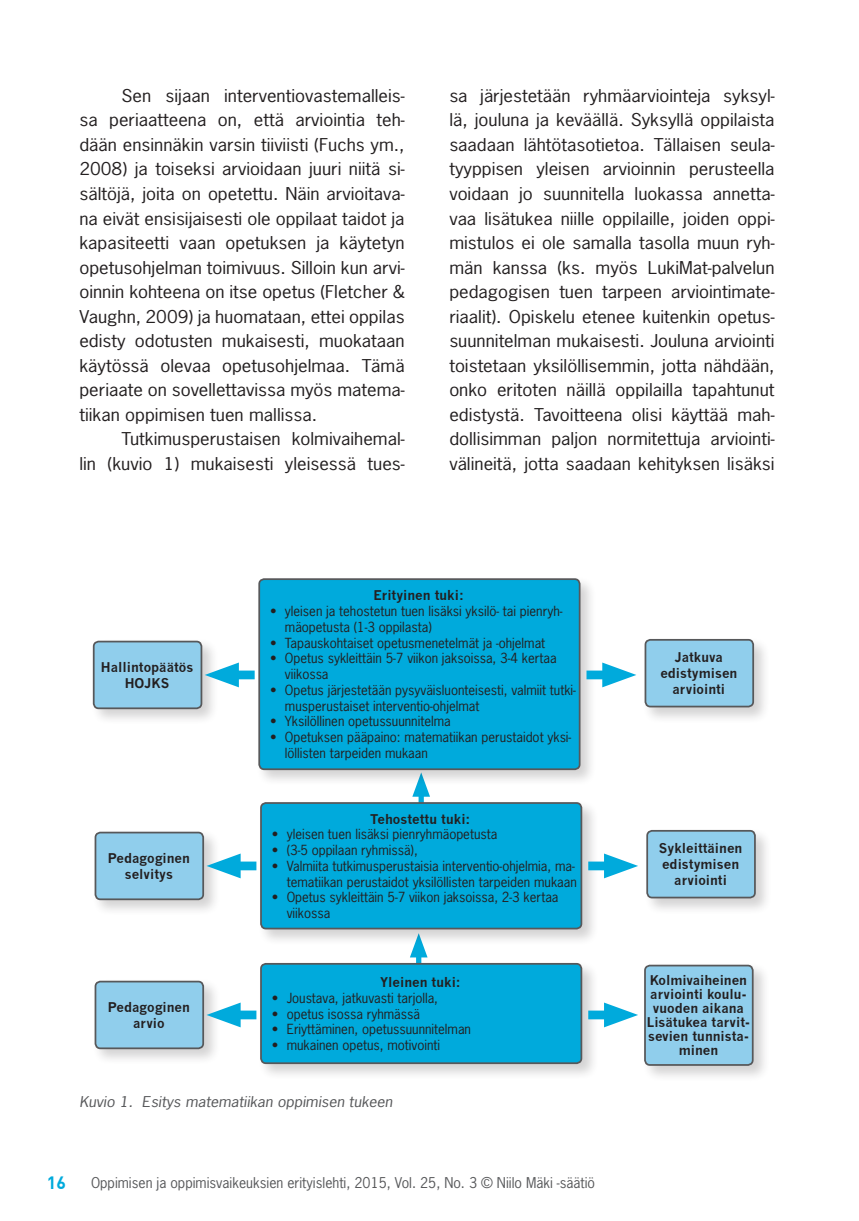
<style>
.page{position:relative;width:859px;height:1221px;background:#fff}
.page>*{position:absolute;margin:0;border:0;box-sizing:border-box;transform-origin:0 0}
.t1{font:700 17.5px "DIN Pro";color:#00aadc}
.Leipäteksti_Jatko{font:16.62px/24.5px "News Gothic Std";color:#231f20;text-align:justify;scale:1.12 1}
.t2{font:14px "News Gothic Std";color:#57585a}
.Alaviite_harmaa{font:italic 14px "News Gothic Std";color:#57585a;scale:1.12 1}
.t3{font:13.12px/15.8px "News Gothic Std";color:#231f20}
.t4{font:700 13.12px/15.8px "News Gothic";color:#231f20;text-align:center}
</style>
<div class="page">
<div style="left:416px;top:947px;width:5px;height:35px;background:#00aadc"></div>
<svg style="left:410px;top:945px;width:17px;height:12px"></svg>
<div style="left:418px;top:787px;width:5px;height:35px;background:#00aadc"></div>
<svg style="left:412px;top:786px;width:18px;height:10px"></svg>
<div style="left:90px;top:638px;width:129px;height:87px;background:#231f20;opacity:.2"></div>
<div style="left:94px;top:641px;width:107px;height:67px;background:#90ceec;border-radius:5px"></div>
<div style="left:93px;top:640px;width:109px;height:69px;border:2px solid #57585a;border-radius:5px"></div>
<div style="left:256px;top:575px;width:340px;height:211px;background:#231f20;opacity:.2"></div>
<div style="left:259px;top:579px;width:320px;height:190px;background:#00aadc;border-radius:5px"></div>
<div style="left:258px;top:578px;width:322px;height:192px;border:2px solid #57585a;border-radius:5px"></div>
<div style="left:224px;top:670px;width:30px;height:9px;background:#00aadc"></div>
<svg style="left:205px;top:662px;width:34px;height:25px"></svg>
<div style="left:641px;top:636px;width:129px;height:88px;background:#231f20;opacity:.2"></div>
<div style="left:645px;top:639px;width:107px;height:67px;background:#90ceec;border-radius:5px"></div>
<div style="left:644px;top:639px;width:109px;height:68px;border:2px solid #57585a;border-radius:5px"></div>
<div style="left:586px;top:670px;width:30px;height:9px;background:#00aadc"></div>
<svg style="left:602px;top:662px;width:34px;height:25px"></svg>
<div style="left:92px;top:829px;width:128px;height:87px;background:#231f20;opacity:.2"></div>
<div style="left:95px;top:832px;width:108px;height:67px;background:#90ceec;border-radius:5px"></div>
<div style="left:95px;top:831px;width:109px;height:69px;border:2px solid #57585a;border-radius:5px"></div>
<div style="left:257px;top:799px;width:341px;height:146px;background:#231f20;opacity:.2"></div>
<div style="left:261px;top:803px;width:320px;height:125px;background:#00aadc;border-radius:5px"></div>
<div style="left:260px;top:802px;width:322px;height:127px;border:2px solid #57585a;border-radius:5px"></div>
<div style="left:226px;top:861px;width:30px;height:9px;background:#00aadc"></div>
<svg style="left:206px;top:853px;width:34px;height:25px"></svg>
<div style="left:643px;top:827px;width:129px;height:87px;background:#231f20;opacity:.2"></div>
<div style="left:647px;top:830px;width:107px;height:67px;background:#90ceec;border-radius:5px"></div>
<div style="left:646px;top:829px;width:109px;height:69px;border:2px solid #57585a;border-radius:5px"></div>
<div style="left:588px;top:861px;width:30px;height:9px;background:#00aadc"></div>
<svg style="left:603px;top:853px;width:35px;height:25px"></svg>
<div style="left:92px;top:978px;width:128px;height:87px;background:#231f20;opacity:.2"></div>
<div style="left:95px;top:981px;width:108px;height:67px;background:#90ceec;border-radius:5px"></div>
<div style="left:95px;top:980px;width:109px;height:69px;border:2px solid #57585a;border-radius:5px"></div>
<div style="left:257px;top:960px;width:341px;height:120px;background:#231f20;opacity:.2"></div>
<div style="left:261px;top:963px;width:320px;height:100px;background:#00aadc;border-radius:5px"></div>
<div style="left:260px;top:962px;width:322px;height:101px;border:2px solid #57585a;border-radius:5px"></div>
<div style="left:226px;top:1010px;width:30px;height:9px;background:#00aadc"></div>
<svg style="left:206px;top:1002px;width:34px;height:25px"></svg>
<div style="left:641px;top:962px;width:128px;height:120px;background:#231f20;opacity:.2"></div>
<div style="left:644px;top:965px;width:108px;height:99px;background:#90ceec;border-radius:5px"></div>
<div style="left:644px;top:964px;width:109px;height:101px;border:2px solid #57585a;border-radius:5px"></div>
<div style="left:588px;top:1010px;width:30px;height:9px;background:#00aadc"></div>
<svg style="left:603px;top:1002px;width:35px;height:25px"></svg>
<p class="Leipäteksti_Jatko" style="left:79px;top:83px;width:292px;text-indent:42px">Sen sijaan interventiovastemalleis&shy;sa periaatteena on, että arviointia teh&shy;dään ensinnäkin varsin tiiviisti (Fuchs ym., 2008) ja toiseksi arvioidaan juuri niitä si&shy;sältöjä, joita on opetettu. Näin arvioitava&shy;na eivät ensisijaisesti ole oppilaat taidot ja kapasiteetti vaan opetuksen ja käytetyn opetusohjelman toimivuus. Silloin kun arvi&shy;oinnin kohteena on itse opetus (Fletcher &amp; Vaughn, 2009) ja huomataan, ettei oppilas edisty odotusten mukaisesti, muokataan käytössä olevaa opetusohjelmaa. Tämä periaate on sovellettavissa myös matema&shy;tiikan oppimisen tuen mallissa.</p>
<p class="Leipäteksti_Jatko" style="left:79px;top:426px;width:292px;text-align:right">Tutkimusperustaisen kolmivaihemal-<br>lin (kuvio 1) mukaisesti yleisessä tues-</p>
<p class="Leipäteksti_Jatko" style="left:449px;top:83px;width:292px">sa järjestetään ryhmäarviointeja syksyl&shy;lä, jouluna ja keväällä. Syksyllä oppilaista saadaan lähtötasotietoa. Tällaisen seula&shy;tyyppisen yleisen arvioinnin perusteella voidaan jo suunnitella luokassa annetta&shy;vaa lisätukea niille oppilaille, joiden oppi&shy;mistulos ei ole samalla tasolla muun ryh&shy;män kanssa (ks. myös LukiMat-palvelun pedagogisen tuen tarpeen arviointimate&shy;riaalit). Opiskelu etenee kuitenkin opetus&shy;suunnitelman mukaisesti. Jouluna arviointi toistetaan yksilöllisemmin, jotta nähdään, onko eritoten näillä oppilailla tapahtunut edistystä. Tavoitteena olisi käyttää mah&shy;dollisimman paljon normitettuja arviointi&shy;välineitä, jotta saadaan kehityksen lisäksi</p>
<p class="t4" style="left:101px;top:659px;width:94px">Hallintopäätös<br>HOJKS</p>
<p class="t4" style="left:108px;top:850px;width:83px">Pedagoginen selvitys</p>
<p class="t4" style="left:108px;top:999px;width:83px">Pedagoginen arvio</p>
<p class="t4" style="left:373px;top:587px;width:92px">Erityinen tuki:</p>
<p class="t3" style="left:285px;top:603px;width:279px;text-indent:-15px">• yleisen ja tehostetun tuen lisäksi yksilö- tai pienryh&shy;mäopetusta (1-3 oppilasta)</p>
<p class="t3" style="left:270px;top:634px;width:276px">• Tapauskohtaiset opetusmenetelmät ja -ohjelmat</p>
<p class="t3" style="left:285px;top:650px;width:273px;text-indent:-15px">• Opetus sykleittäin 5-7 viikon jaksoissa, 3-4 kertaa viikossa</p>
<p class="t3" style="left:285px;top:682px;width:292px;text-indent:-15px">• Opetus järjestetään pysyväisluonteisesti, valmiit tutki&shy;musperustaiset interventio-ohjelmat</p>
<p class="t3" style="left:270px;top:713px;width:182px">• Yksilöllinen opetussuunnitelma</p>
<p class="t3" style="left:285px;top:729px;width:288px;text-indent:-15px">• Opetuksen pääpaino: matematiikan perustaidot yksi&shy;löllisten tarpeiden mukaan</p>
<p class="t4" style="left:370px;top:810px;width:102px">Tehostettu tuki:</p>
<p class="t3" style="left:272px;top:826px;width:227px">• yleisen tuen lisäksi pienryhmäopetusta</p>
<p class="t3" style="left:272px;top:842px;width:147px">• (3-5 oppilaan ryhmissä),</p>
<p class="t3" style="left:272px;top:857px;width:306px;text-align:right">• Valmiita tutkimusperustaisia interventio-ohjelmia, ma&shy;tematiikan perustaidot yksilöllisten tarpeiden mukaan</p>
<p class="t3" style="left:286px;top:889px;width:273px;text-indent:-15px">• Opetus sykleittäin 5-7 viikon jaksoissa, 2-3 kertaa viikossa</p>
<p class="t4" style="left:380px;top:974px;width:82px">Yleinen tuki:</p>
<p class="t3" style="left:272px;top:989px;width:168px">• Joustava, jatkuvasti tarjolla,</p>
<p class="t3" style="left:272px;top:1005px;width:150px">• opetus isossa ryhmässä</p>
<p class="t3" style="left:272px;top:1021px;width:201px">• Eriyttäminen, opetussuunnitelman</p>
<p class="t3" style="left:272px;top:1037px;width:170px">• mukainen opetus, motivointi</p>
<p class="Alaviite_harmaa" style="left:79px;top:1092px;width:281px">Kuvio 1. Esitys matematiikan oppimisen tukeen</p>
<p class="t1" style="left:47px;top:1171px;width:21px">16</p>
<p class="t2" style="left:91px;top:1173px;width:505px">Oppimisen ja oppimisvaikeuksien erityislehti, 2015, Vol. 25, No. 3 © Niilo Mäki -säätiö</p>
<p class="t4" style="left:660px;top:649px;width:78px">Jatkuva edistymisen arviointi</p>
<p class="t4" style="left:658px;top:840px;width:85px">Sykleittäinen edistymisen arviointi</p>
<p class="t4" style="left:646px;top:973px;width:105px;line-height:14px">Kolmivaiheinen arviointi koulu&shy;vuoden aikana<br>Lisätukea tarvit&shy;sevien tunnista&shy;minen</p>
</div>
